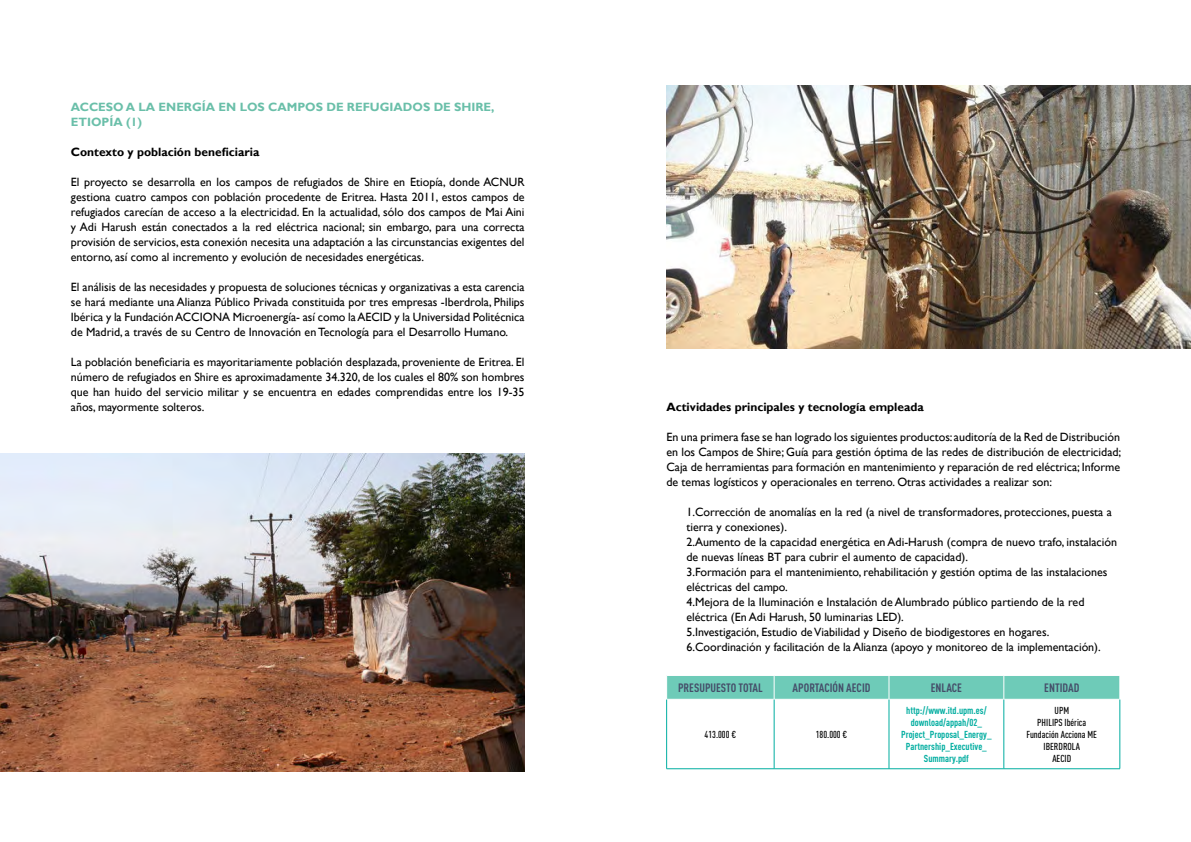
<style>
.page{position:relative;width:1191px;height:842px;background:#fff}
.page>*{position:absolute;margin:0;border:0;box-sizing:border-box;transform-origin:0 0}
.t1{font:12px/15px "Gill Sans";color:#000;text-align:justify}
.t2{font:700 12px "Gill Sans";color:#000}
.t3{font:700 12px/15px "Gill Sans";color:#6abfa9}
.t4{font:700 12px "DIN Cond";color:#454e69}
.t5{font:700 10px/12px "DIN Cond";color:#00ada0;text-align:center}
.t6{font:500 10px/12px "DIN Cond";color:#000;text-align:center}
</style>
<div class="page">
<img style="left:0;top:454px;width:524px;height:317px">
<svg style="left:667px;top:675px;width:453px;height:24px;background:#76cdbc"></svg>
<hr style="left:666px;top:699px;width:1px;height:70px;background:#00ada0">
<hr style="left:774px;top:699px;width:1px;height:70px;background:#00ada0">
<hr style="left:888px;top:699px;width:1px;height:70px;background:#00ada0">
<hr style="left:1003px;top:699px;width:1px;height:70px;background:#00ada0">
<hr style="left:1119px;top:699px;width:1px;height:70px;background:#00ada0">
<hr style="left:666px;top:768px;width:108px;height:1px;background:#00ada0">
<hr style="left:774px;top:768px;width:115px;height:1px;background:#00ada0">
<hr style="left:889px;top:768px;width:114px;height:1px;background:#00ada0">
<hr style="left:1003px;top:768px;width:117px;height:1px;background:#00ada0">
<img style="left:666px;top:85px;width:525px;height:264px">
<p class="t3" style="left:71px;top:100px;width:425px">ACCESO A LA ENERGÍA EN LOS CAMPOS DE REFUGIADOS DE SHIRE,<br>ETIOPÍA (1)</p>
<p class="t2" style="left:71px;top:145px;width:190px">Contexto y población beneficiaria</p>
<p class="t1" style="left:71px;top:175px;width:455px">El proyecto se desarrolla en los campos de refugiados de Shire en Etiopía, donde ACNUR gestiona cuatro campos con población procedente de Eritrea. Hasta 2011, estos campos de refugiados carecían de acceso a la electricidad. En la actualidad, sólo dos campos de Mai Aini y Adi Harush están conectados a la red eléctrica nacional; sin embargo, para una correcta provisión de servicios, esta conexión necesita una adaptación a las circunstancias exigentes del entorno, así como al incremento y evolución de necesidades energéticas.</p>
<p class="t1" style="left:71px;top:280px;width:455px">El análisis de las necesidades y propuesta de soluciones técnicas y organizativas a esta carencia se hará mediante una Alianza Público Privada constituida por tres empresas -Iberdrola, Philips Ibérica y la Fundación ACCIONA Microenergía- así como la AECID y la Universidad Politécnica de Madrid, a través de su Centro de Innovación en Tecnología para el Desarrollo Humano.</p>
<p class="t1" style="left:71px;top:355px;width:455px">La población beneficiaria es mayoritariamente población desplazada, proveniente de Eritrea. El número de refugiados en Shire es aproximadamente 34.320, de los cuales el 80% son hombres que han huido del servicio militar y se encuentra en edades comprendidas entre los 19-35 años, mayormente solteros.</p>
<p class="t2" style="left:666px;top:400px;width:259px">Actividades principales y tecnología empleada</p>
<p class="t1" style="left:666px;top:430px;width:456px">En una primera fase se han logrado los siguientes productos: auditoría de la Red de Distribución en los Campos de Shire; Guía para gestión óptima de las redes de distribución de electricidad; Caja de herramientas para formación en mantenimiento y reparación de red eléctrica; Informe de temas logísticos y operacionales en terreno. Otras actividades a realizar son:</p>
<p class="t1" style="left:686px;top:505px;width:432px;text-align:left">1.Corrección de anomalías en la red (a nivel de transformadores, protecciones, puesta a tierra y conexiones).<br>2.Aumento de la capacidad energética en Adi-Harush (compra de nuevo trafo, instalación de nuevas líneas BT para cubrir el aumento de capacidad).<br>3.Formación para el mantenimiento, rehabilitación y gestión optima de las instalaciones eléctricas del campo.<br>4.Mejora de la Iluminación e Instalación de Alumbrado público partiendo de la red eléctrica (En Adi Harush, 50 luminarias LED).<br>5.Investigación, Estudio de Viabilidad y Diseño de biodigestores en hogares.<br>6.Coordinación y facilitación de la Alianza (apoyo y monitoreo de la implementación).</p>
<p class="t4" style="left:678px;top:680px;width:86px">PRESUPUESTO TOTAL</p>
<p class="t4" style="left:792px;top:680px;width:79px">APORTACIÓN AECID</p>
<p class="t4" style="left:930px;top:680px;width:33px">ENLACE</p>
<p class="t4" style="left:1044px;top:680px;width:37px">ENTIDAD</p>
<p class="t6" style="left:704px;top:728px;width:33px">413.000 €</p>
<p class="t6" style="left:815px;top:728px;width:33px">180.000 €</p>
<p class="t5" style="left:901px;top:704px;width:92px">http://www.itd.upm.es/ download/appah/02_<br>Project_Proposal_Energy_<br>Partnership_Executive_<br>Summary.pdf</p>
<p class="t6" style="left:1026px;top:704px;width:72px">UPM<br>PHILIPS Ibérica<br>Fundación Acciona ME<br>IBERDROLA<br>AECID</p>
</div>
